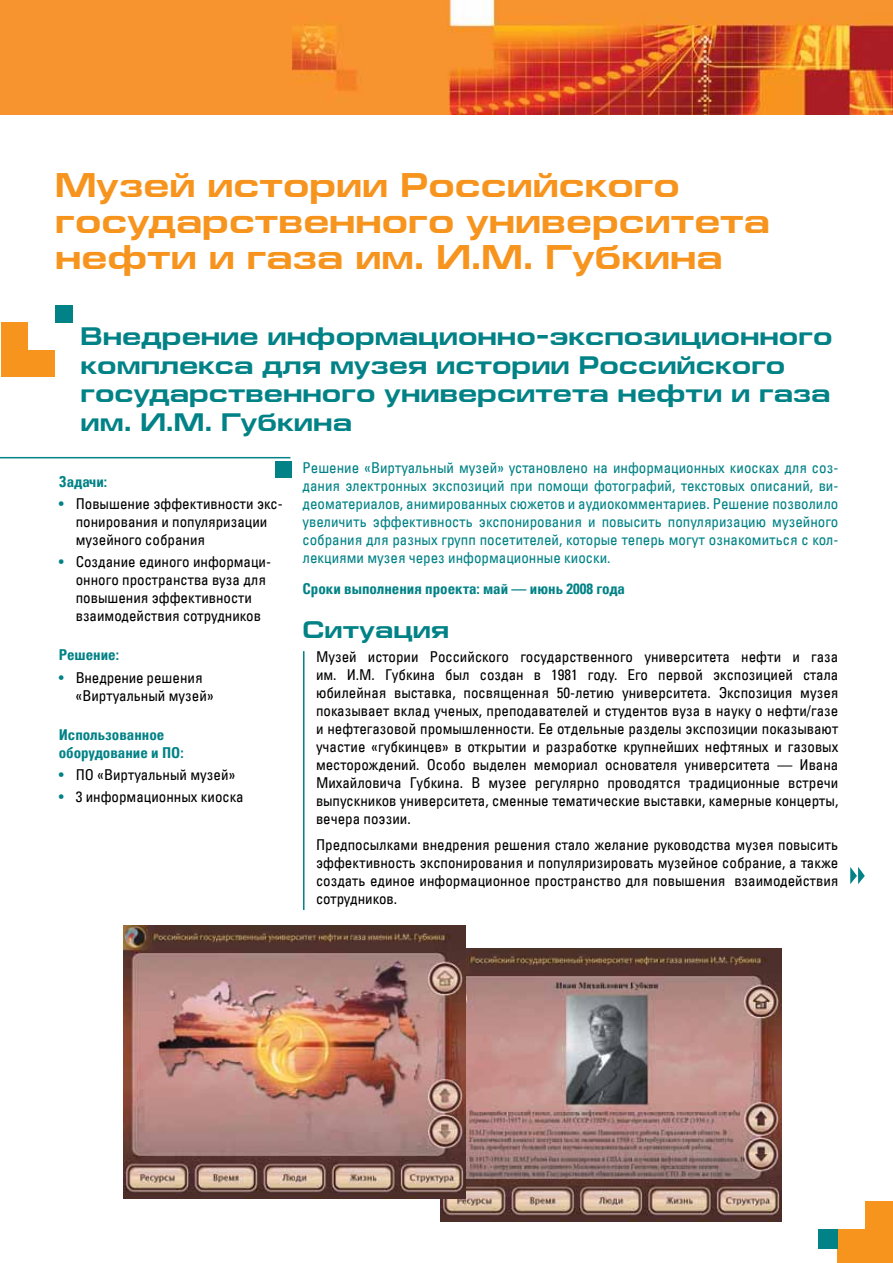
<style>
.page{position:relative;width:893px;height:1263px;background:#fff}
.page>*{position:absolute;margin:0;border:0;box-sizing:border-box;transform-origin:0 0}
.t1{font:700 34.5px/36px "Europe Ext";color:#f7941e}
.t2{font:700 25.5px/28.5px "Europe Ext";color:#008286}
.t3{font:700 24px "Europe Ext";color:#008286}
.t4{font:15px/18px "Partner Condensed";color:#000}
.t5{font:15px/18px "Partner Condensed";color:#008286;text-align:justify}
.t6{font:700 15px/18px "Partner Condensed";color:#008286}
.s1{color:#008286}
</style>
<div class="page">
<img style="left:0;top:0;width:893px;height:115px">
<div style="left:1px;top:323px;width:54px;height:54px;background:#f7941e"></div>
<div style="left:28px;top:323px;width:28px;height:27px;background:#fff"></div>
<div style="left:55px;top:306px;width:18px;height:17px;background:#008286"></div>
<div style="left:837px;top:1201px;width:56px;height:62px;background:#f7941e"></div>
<div style="left:837px;top:1201px;width:28px;height:28px;background:#fff"></div>
<div style="left:818px;top:1229px;width:20px;height:19px;background:#008286"></div>
<img style="left:440px;top:948px;width:342px;height:273px">
<img style="left:124px;top:925px;width:341px;height:273px">
<hr style="left:0;top:457px;width:290px;height:1px;background:#008286">
<div style="left:275px;top:461px;width:16px;height:17px;background:#008286"></div>
<hr style="left:303px;top:651px;width:1px;height:259px;background:#008286">
<svg style="left:850px;top:867px;width:15px;height:17px"></svg>
<h1 class="t1" style="left:55px;top:167px;width:716px">Музей истории Российского государственного университета нефти и газа им. И.М. Губкина</h1>
<h2 class="t2" style="left:81px;top:322px;width:753px">Внедрение информационно-экспозиционного комплекса для музея истории Российского государственного университета нефти и газа им. И.М. Губкина</h2>
<p class="t6" style="left:59px;top:472px;width:50px">Задачи:</p>
<p class="t4" style="left:76px;top:494px;width:209px;text-indent:-17px"><span class="s1">•</span> Повышение эффективности экс&shy;понирования и популяризации музейного собрания</p>
<p class="t4" style="left:76px;top:552px;width:197px;text-indent:-17px"><span class="s1">•</span> Создание единого информаци&shy;онного пространства вуза для повышения эффективности взаимодействия сотрудников</p>
<p class="t6" style="left:59px;top:646px;width:62px">Решение:</p>
<p class="t4" style="left:76px;top:668px;width:139px;text-indent:-17px"><span class="s1">•</span> Внедрение решения «Виртуальный музей»</p>
<p class="t6" style="left:59px;top:725px;width:126px">Использованное оборудование и ПО:</p>
<p class="t4" style="left:59px;top:765px;width:178px"><span class="s1">•</span> ПО «Виртуальный музей»</p>
<p class="t4" style="left:59px;top:788px;width:186px"><span class="s1">•</span> 3 информационных киоска</p>
<p class="t5" style="left:303px;top:458px;width:537px">Решение «Виртуальный музей» установлено на информационных киосках для соз&shy;дания электронных экспозиций при помощи фотографий, текстовых описаний, ви&shy;деоматериалов, анимированных сюжетов и аудиокомментариев. Решение позволило увеличить эффективность экспонирования и повысить популяризацию музейного собрания для разных групп посетителей, которые теперь могут ознакомиться с кол&shy;лекциями музея через информационные киоски.</p>
<p class="t6" style="left:303px;top:579px;width:324px">Сроки выполнения проекта: май — июнь 2008 года</p>
<h3 class="t3" style="left:303px;top:617px;width:148px">Ситуация</h3>
<p class="t4" style="left:316px;top:647px;width:524px;text-align:justify">Музей истории Российского государственного университета нефти и газа им. И.М. Губкина был создан в 1981 году. Его первой экспозицией стала юбилейная выставка, посвященная 50-летию университета. Экспозиция музея показывает вклад ученых, преподавателей и студентов вуза в науку о нефти/газе и нефтегазовой промышленности. Ее отдельные разделы экспозиции показывают участие «губкинцев» в открытии и разработке крупнейших нефтяных и газовых месторождений. Особо выделен мемориал основателя университета — Ивана Михайловича Губкина. В музее регулярно проводятся традиционные встречи выпускников университета, сменные тематические выставки, камерные концерты, вечера поэзии.</p>
<p class="t4" style="left:316px;top:836px;width:524px;text-align:justify">Предпосылками внедрения решения стало желание руководства музея повысить эффективность экспонирования и популяризировать музейное собрание, а также создать единое информационное пространство для повышения взаимодействия сотрудников.</p>
</div>
